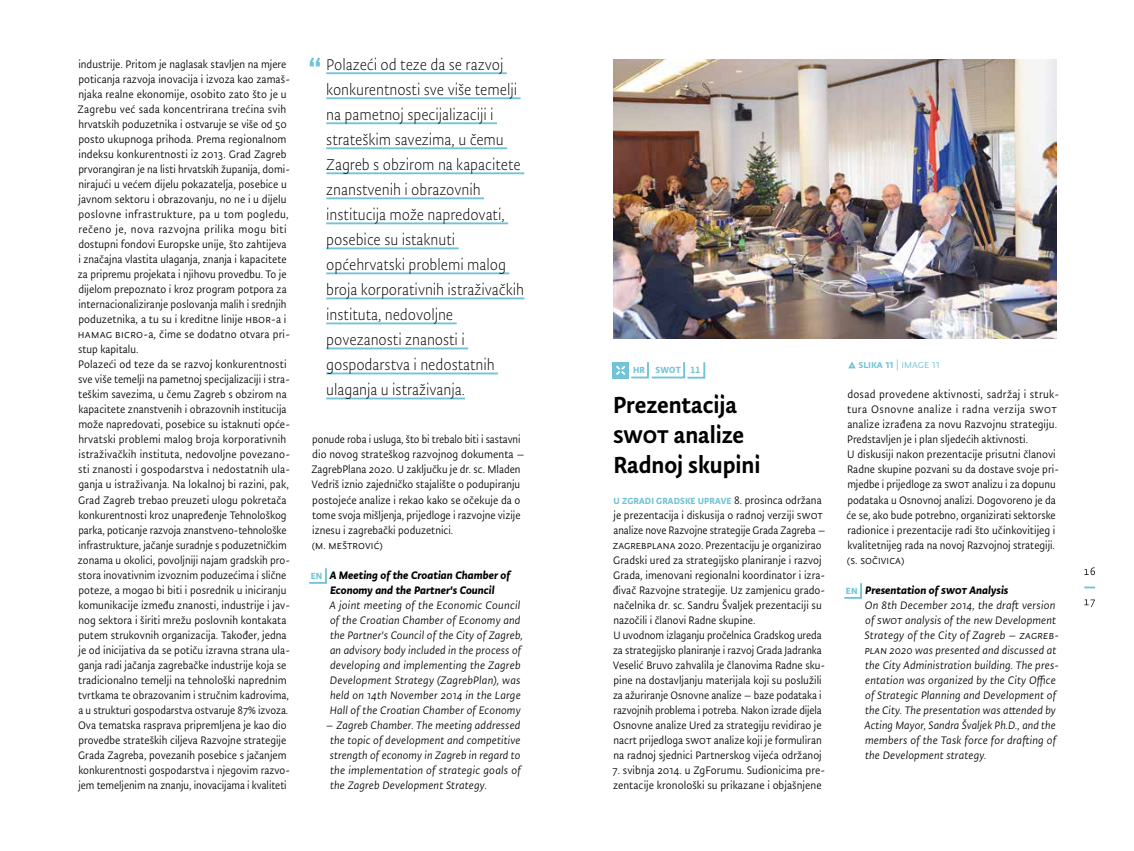
<style>
.page{position:relative;width:1134px;height:851px;background:#fff}
.page>*{position:absolute;margin:0;border:0;box-sizing:border-box;transform-origin:0 0}
.t1{font:500 26.25px/30px "Tempera";letter-spacing:-.005em;color:#000}
.t2{font:300 17.5px/25px "Tempera";letter-spacing:-.005em;color:#000}
.t3{font:12.25px/15px "Tempera";color:#000}
.t4{font:italic 12.25px/15px "Tempera";letter-spacing:.01em;color:#000}
.t5{font:12.25px/15px "Tempera Bld Ita";color:#000}
.t6{font:12.25px "Tempera";color:#72c3d7}
.t7{font:10px "Tempera Bld";letter-spacing:.01em;color:#72c3d7}
.s1{font-family:"Tempera";font-size:12.25px;color:#000}
.s2{font-weight:500}
</style>
<div class="page">
<svg style="left:309px;top:568px;width:18px;height:16px"></svg>
<hr style="left:326px;top:72px;width:181px;height:2px;background:#72c3d7">
<hr style="left:326px;top:97px;width:195px;height:2px;background:#72c3d7">
<hr style="left:326px;top:122px;width:171px;height:2px;background:#72c3d7">
<hr style="left:326px;top:147px;width:181px;height:2px;background:#72c3d7">
<hr style="left:326px;top:172px;width:198px;height:2px;background:#72c3d7">
<hr style="left:326px;top:197px;width:158px;height:2px;background:#72c3d7">
<hr style="left:326px;top:222px;width:182px;height:2px;background:#72c3d7">
<hr style="left:326px;top:247px;width:133px;height:2px;background:#72c3d7">
<hr style="left:326px;top:272px;width:183px;height:2px;background:#72c3d7">
<hr style="left:326px;top:297px;width:198px;height:2px;background:#72c3d7">
<hr style="left:326px;top:322px;width:131px;height:2px;background:#72c3d7">
<hr style="left:326px;top:347px;width:142px;height:2px;background:#72c3d7">
<hr style="left:326px;top:372px;width:172px;height:2px;background:#72c3d7">
<hr style="left:326px;top:397px;width:139px;height:2px;background:#72c3d7">
<svg style="left:310px;top:57px;width:10px;height:9px"></svg>
<div style="left:613px;top:362px;width:16px;height:16px;background:#72c3d7"></div>
<svg style="left:614px;top:362px;width:92px;height:17px"></svg>
<svg style="left:844px;top:583px;width:18px;height:16px"></svg>
<img style="left:613px;top:60px;width:443px;height:278px">
<svg style="left:848px;top:361px;width:8px;height:8px"></svg>
<svg style="left:1084px;top:586px;width:11px;height:2px"></svg>
<svg style="left:1084px;top:599px;width:11px;height:8px"></svg>
<svg style="left:1084px;top:567px;width:11px;height:8px"></svg>
<p class="t3" style="left:77px;top:57px;width:214px">industrije. Pritom je naglasak stavljen na mjere poticanja razvoja inovacija i izvoza kao zamaš&shy;njaka realne ekonomije, osobito zato što je u Zagrebu već sada koncentrirana trećina svih hrvatskih poduzetnika i ostvaruje se više od 50 posto ukupnoga prihoda. Prema regionalnom indeksu konkurentnosti iz 2013. Grad Zagreb prvorangiran je na listi hrvatskih županija, domi&shy;nirajući u većem dijelu pokazatelja, posebice u javnom sektoru i obrazovanju, no ne i u dijelu poslovne infrastrukture, pa u tom pogledu, rečeno je, nova razvojna prilika mogu biti dostupni fondovi Europske unije, što zahtijeva i značajna vlastita ulaganja, znanja i kapacitete za pripremu projekata i njihovu provedbu. To je dijelom prepoznato i kroz program potpora za internacionaliziranje poslovanja malih i srednjih poduzetnika, a tu su i kreditne linije HBOR-a i HAMAG BICRO-a, čime se dodatno otvara pri&shy;stup kapitalu.<br>Polazeći od teze da se razvoj konkurentnosti sve više temelji na pametnoj specijalizaciji i stra&shy;teškim savezima, u čemu Zagreb s obzirom na kapacitete znanstvenih i obrazovnih institucija može napredovati, posebice su istaknuti opće&shy;hrvatski problemi malog broja korporativnih istraživačkih instituta, nedovoljne povezano&shy;sti znanosti i gospodarstva i nedostatnih ula&shy;ganja u istraživanja. Na lokalnoj bi razini, pak, Grad Zagreb trebao preuzeti ulogu pokretača konkurentnosti kroz unapređenje Tehnološkog parka, poticanje razvoja znanstveno-tehnološke infrastrukture, jačanje suradnje s poduzetničkim zonama u okolici, povoljniji najam gradskih pro&shy;stora inovativnim izvoznim poduzećima i slične poteze, a mogao bi biti i posrednik u iniciranju komunikacije između znanosti, industrije i jav&shy;nog sektora i širiti mrežu poslovnih kontakata putem strukovnih organizacija. Također, jedna je od inicijativa da se potiču izravna strana ula&shy;ganja radi jačanja zagrebačke industrije koja se tradicionalno temelji na tehnološki naprednim tvrtkama te obrazovanim i stručnim kadrovima, a u strukturi gospodarstva ostvaruje 87% izvoza.<br>Ova tematska rasprava pripremljena je kao dio provedbe strateških ciljeva Razvojne strategije Grada Zagreba, povezanih posebice s jačanjem konkurentnosti gospodarstva i njegovim razvo&shy;jem temeljenim na znanju, inovacijama i kvaliteti</p>
<p class="t2" style="left:326px;top:52px;width:199px">Polazeći od teze da se razvoj konkurentnosti sve više temelji na pametnoj specijalizaciji i strateškim savezima, u čemu<br>Zagreb s obzirom na kapacitete znanstvenih i obrazovnih institucija može napredovati, posebice su istaknuti općehrvatski problemi malog broja korporativnih istraživačkih instituta, nedovoljne povezanosti znanosti i gospodarstva i nedostatnih ulaganja u istraživanja.</p>
<p class="t3" style="left:311px;top:432px;width:215px">ponude roba i usluga, što bi trebalo biti i sastavni dio novog strateškog razvojnog dokumenta – ZagrebPlana 2020. U zaključku je dr. sc. Mladen Vedriš iznio zajedničko stajalište o podupiranju postojeće analize i rekao kako se očekuje da o tome svoja mišljenja, prijedloge i razvojne vizije iznesu i zagrebački poduzetnici.<br>(M. Meštrović)</p>
<p class="t5" style="left:330px;top:567px;width:182px">A Meeting of the Croatian Chamber of<br>Economy and the Partner's Council</p>
<p class="t4" style="left:329px;top:597px;width:195px">A joint meeting of the Economic Council of the Croatian Chamber of Economy and the Partner's Council of the City of Zagreb, an advisory body included in the process of developing and implementing the Zagreb Development Strategy (ZagrebPlan), was held on 14th November 2014 in the Large Hall of the Croatian Chamber of Economy</p>
<p class="t4" style="left:330px;top:717px;width:193px;text-align:justify;text-indent:-4px">– Zagreb Chamber. The meeting addressed the topic of development and competitive strength of economy in Zagreb in regard to the implementation of strategic goals of the Zagreb Development Strategy.</p>
<p class="t7" style="left:311px;top:569px;width:13px">EN</p>
<p class="t7" style="left:633px;top:364px;width:69px">HR SWOT 11</p>
<h1 class="t1" style="left:613px;top:390px;width:149px">Prezentacija swot analize<br>Radnoj skupini</h1>
<p class="t7" style="left:614px;top:494px;width:210px">U ZGRADI GRADSKE UPRAVE <span class="s1">8. prosinca održana</span></p>
<p class="t3" style="left:613px;top:507px;width:214px">je prezentacija i diskusija o radnoj verziji SWOT analize nove Razvojne strategije Grada Zagreba – ZAGREBPLANA 2020. Prezentaciju je organizirao Gradski ured za strategijsko planiranje i razvoj Grada, imenovani regionalni koordinator i izra&shy;đivač Razvojne strategije. Uz zamjenicu grado&shy;načelnika dr. sc. Sandru Švaljek prezentaciji su nazočili i članovi Radne skupine.<br>U uvodnom izlaganju pročelnica Gradskog ureda za strategijsko planiranje i razvoj Grada Jadranka Veselić Bruvo zahvalila je članovima Radne sku&shy;pine na dostavljanju materijala koji su poslužili za ažuriranje Osnovne analize – baze podataka i razvojnih problema i potreba. Nakon izrade dijela Osnovne analize Ured za strategiju revidirao je nacrt prijedloga SWOT analize koji je formuliran na radnoj sjednici Partnerskog vijeća održanoj</p>
<p class="t3" style="left:612px;top:762px;width:214px">7. svibnja 2014. u ZgForumu. Sudionicima pre&shy;zentacije kronološki su prikazane i objašnjene</p>
<p class="t6" style="left:858px;top:358px;width:83px"><span class="s2">slika 11</span> | image 11</p>
<p class="t3" style="left:846px;top:387px;width:214px">dosad provedene aktivnosti, sadržaj i struk&shy;tura Osnovne analize i radna verzija SWOT analize izrađena za novu Razvojnu strategiju.<br>Predstavljen je i plan sljedećih aktivnosti.<br>U diskusiji nakon prezentacije prisutni članovi Radne skupine pozvani su da dostave svoje pri&shy;mjedbe i prijedloge za SWOT analizu i za dopunu podataka u Osnovnoj analizi. Dogovoreno je da će se, ako bude potrebno, organizirati sektorske radionice i prezentacije radi što učinkovitijeg i kvalitetnijeg rada na novoj Razvojnoj strategiji. (S. Sočivica)</p>
<p class="t5" style="left:865px;top:582px;width:145px">Presentation of SWOT Analysis</p>
<p class="t4" style="left:864px;top:597px;width:196px">On 8th December 2014, the draft version of SWOT analysis of the new Development Strategy of the City of Zagreb – ZAGREB-PLAN 2020 was presented and discussed at the City Administration building. The pres&shy;entation was organized by the City Office of Strategic Planning and Development of the City. The presentation was attended by Acting Mayor, Sandra Švaljek Ph.D., and the members of the Task force for drafting of the Development strategy.</p>
<p class="t7" style="left:846px;top:584px;width:13px">EN</p>
</div>
